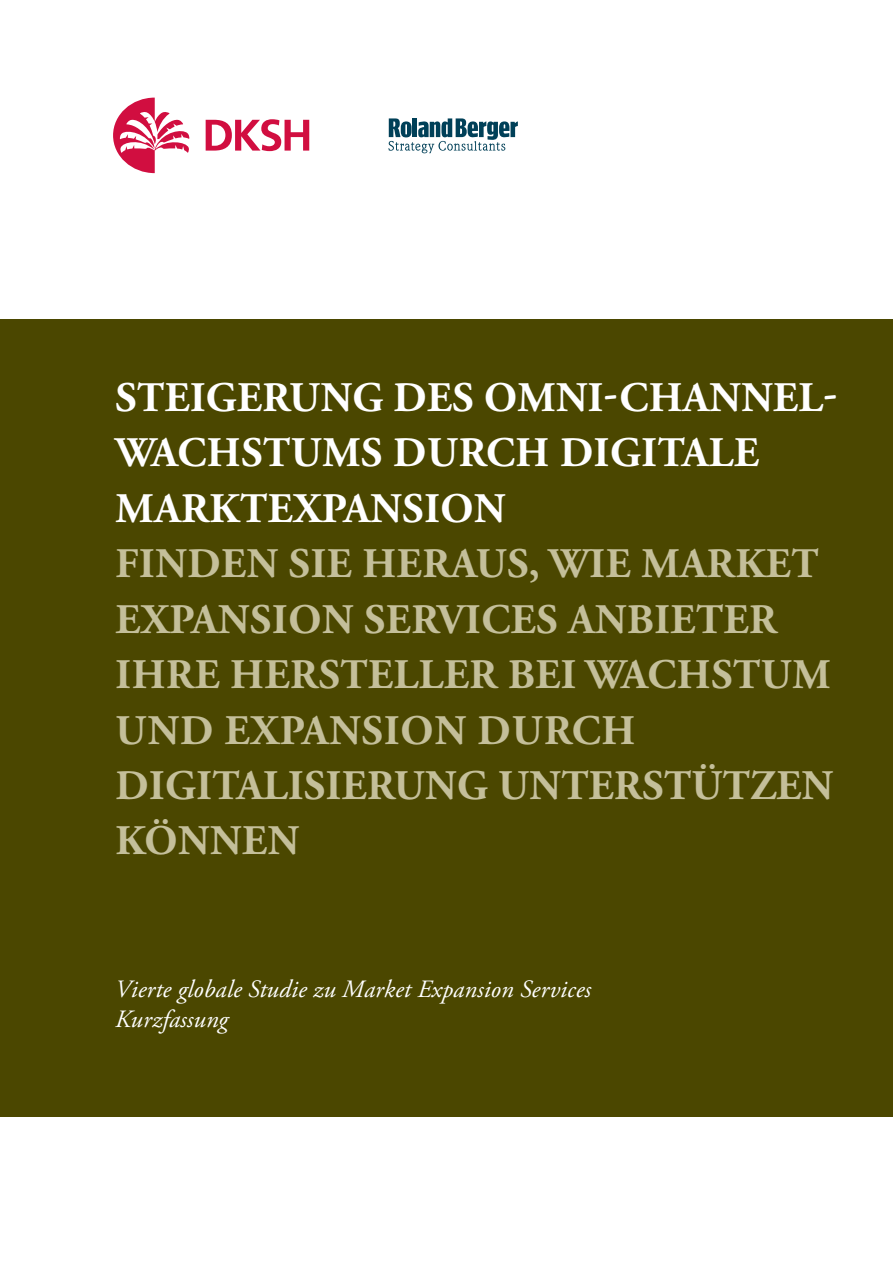
<style>
.page{position:relative;width:893px;height:1263px;background:#fff}
.page>*{position:absolute;margin:0;border:0;box-sizing:border-box;transform-origin:0 0}
.t1{font:700 42px/55.5px "Adobe Garamond Pro";letter-spacing:.015em;color:#c4bf9a}
.t2{font:700 42px/55.5px "Adobe Garamond Pro";letter-spacing:.015em;color:#fff}
.t3{font:italic 24.9px/30px "Adobe Garamond Pro";letter-spacing:.005em;color:#fff}
</style>
<div class="page">
<div style="left:0;top:319px;width:893px;height:797px;background:#4b4700"></div>
<svg style="left:206px;top:119px;width:103px;height:32px"></svg>
<svg style="left:113px;top:98px;width:76px;height:75px"></svg>
<svg style="left:388px;top:118px;width:130px;height:35px"></svg>
<p class="t2" style="left:116px;top:370px;width:723px">STEIGERUNG DES OMNI-CHANNEL-<br>WACHSTUMS DURCH DIGITALE<br>MARKTEXPANSION</p>
<p class="t1" style="left:116px;top:537px;width:719px">FINDEN SIE HERAUS, WIE MARKET<br>EXPANSION SERVICES ANBIETER<br>IHRE HERSTELLER BEI WACHSTUM<br>UND EXPANSION DURCH<br>DIGITALISIERUNG UNTERSTÜTZEN<br>KÖNNEN</p>
<p class="t3" style="left:115px;top:975px;width:477px">Vierte globale Studie zu Market Expansion Services<br>Kurzfassung</p>
</div>
